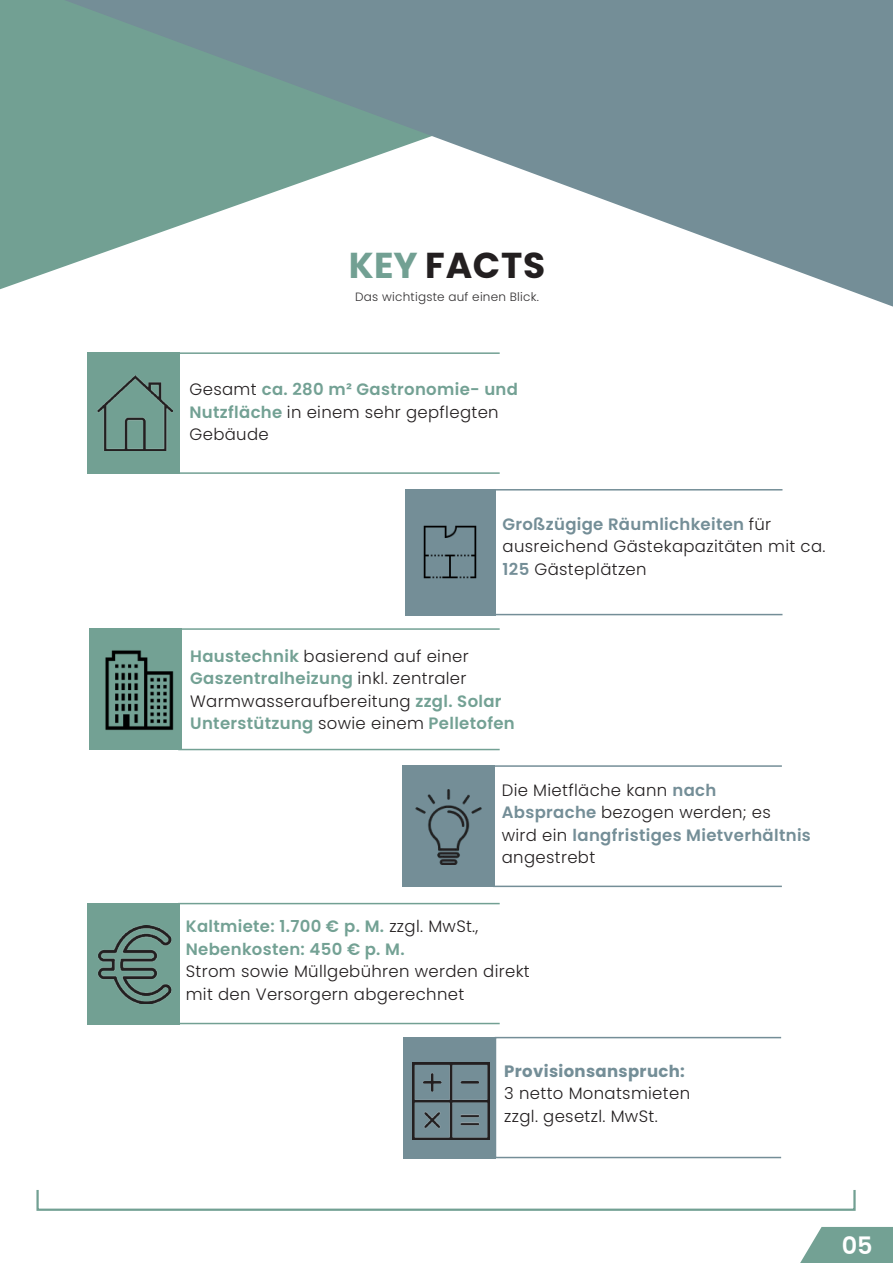
<style>
.page{position:relative;width:893px;height:1263px;background:#fff}
.page>*{position:absolute;margin:0;border:0;box-sizing:border-box;transform-origin:0 0}
.t1{font:700 36px "Poppins";letter-spacing:.02em;color:#231f20}
.t2{font:600 24px "Poppins";color:#fff}
.t3{font:300 16.5px/22.5px "Poppins";letter-spacing:.02em;color:#231f20}
.t4{font:600 16.5px/22.5px "Poppins";letter-spacing:.02em;color:#73a194}
.t5{font:700 16.5px "Poppins";letter-spacing:.02em;color:#748e97}
.t6{font:300 12px "Poppins";letter-spacing:.02em;color:#312f30}
.s1{color:#72a093}
.s2{font-weight:600;color:#73a194}
.s3{font-weight:600;color:#748e97}
.s4{font-weight:300;color:#231f20}
</style>
<div class="page">
<div style="left:36px;top:1189px;width:820px;height:22px;border:2px solid #72a093"></div>
<div style="left:0;top:0;width:64px;height:289px;background:#72a093"></div>
<svg style="left:64px;top:0;width:829px;height:307px"></svg>
<svg style="left:800px;top:1227px;width:93px;height:36px"></svg>
<div style="left:405px;top:489px;width:90px;height:126px;background:#748e97"></div>
<img style="left:423px;top:525px;width:54px;height:54px">
<div style="left:493px;top:489px;width:290px;height:126px;border:2px solid #748e97"></div>
<div style="left:178px;top:628px;width:322px;height:122px;border:2px solid #73a194"></div>
<div style="left:88px;top:352px;width:92px;height:122px;background:#72a093"></div>
<div style="left:178px;top:352px;width:322px;height:122px;border:2px solid #72a093"></div>
<div style="left:178px;top:903px;width:322px;height:121px;border:2px solid #72a093"></div>
<div style="left:493px;top:765px;width:290px;height:122px;border:2px solid #748e97"></div>
<div style="left:495px;top:1037px;width:287px;height:121px;border:2px solid #748e97"></div>
<div style="left:89px;top:628px;width:93px;height:122px;background:#73a194"></div>
<img style="left:105px;top:650px;width:69px;height:80px">
<div style="left:404px;top:1037px;width:92px;height:121px;background:#748e97"></div>
<img style="left:413px;top:1062px;width:77px;height:77px">
<div style="left:88px;top:903px;width:92px;height:121px;background:#72a093"></div>
<img style="left:98px;top:925px;width:74px;height:78px">
<div style="left:402px;top:765px;width:93px;height:122px;background:#748e97"></div>
<img style="left:415px;top:789px;width:67px;height:75px">
<img style="left:98px;top:376px;width:75px;height:75px">
<h1 class="t1" style="left:349px;top:245px;width:198px"><span class="s1">KEY</span> FACTS</h1>
<p class="t6" style="left:355px;top:290px;width:185px">Das wichtigste auf einen Blick.</p>
<p class="t3" style="left:189px;top:379px;width:330px">Gesamt <span class="s2">ca. 280 m² Gastronomie- und<br>Nutzfläche</span> in einem sehr gepflegten<br>Gebäude</p>
<p class="t3" style="left:503px;top:513px;width:324px"><span class="s3">Großzügige Räumlichkeiten</span> für ausreichend Gästekapazitäten mit ca.<br><span class="s3">125</span> Gästeplätzen</p>
<p class="t3" style="left:190px;top:645px;width:326px"><span class="s2">Haustechnik</span> basierend auf einer <span class="s2">Gaszentralheizung</span> inkl. zentraler Warmwasseraufbereitung <span class="s2">zzgl. Solar Unterstützung</span> sowie einem <span class="s2">Pelletofen</span></p>
<p class="t3" style="left:502px;top:779px;width:311px">Die Mietfläche kann <span class="s3">nach<br>Absprache</span> bezogen werden; es<br>wird ein <span class="s3">langfristiges Mietverhältnis </span>angestrebt</p>
<p class="t4" style="left:186px;top:916px;width:294px">Kaltmiete: 1.700 € p. M. <span class="s4">zzgl. MwSt.,<br></span>Nebenkosten: 450 € p. M.</p>
<p class="t3" style="left:186px;top:960px;width:346px">Strom sowie Müllgebühren werden direkt mit den Versorgern abgerechnet</p>
<p class="t5" style="left:504px;top:1062px;width:182px">Provisionsanspruch:</p>
<p class="t3" style="left:504px;top:1083px;width:187px">3 netto Monatsmieten zzgl. gesetzl. MwSt.</p>
<h2 class="t2" style="left:842px;top:1232px;width:32px">05</h2>
</div>
